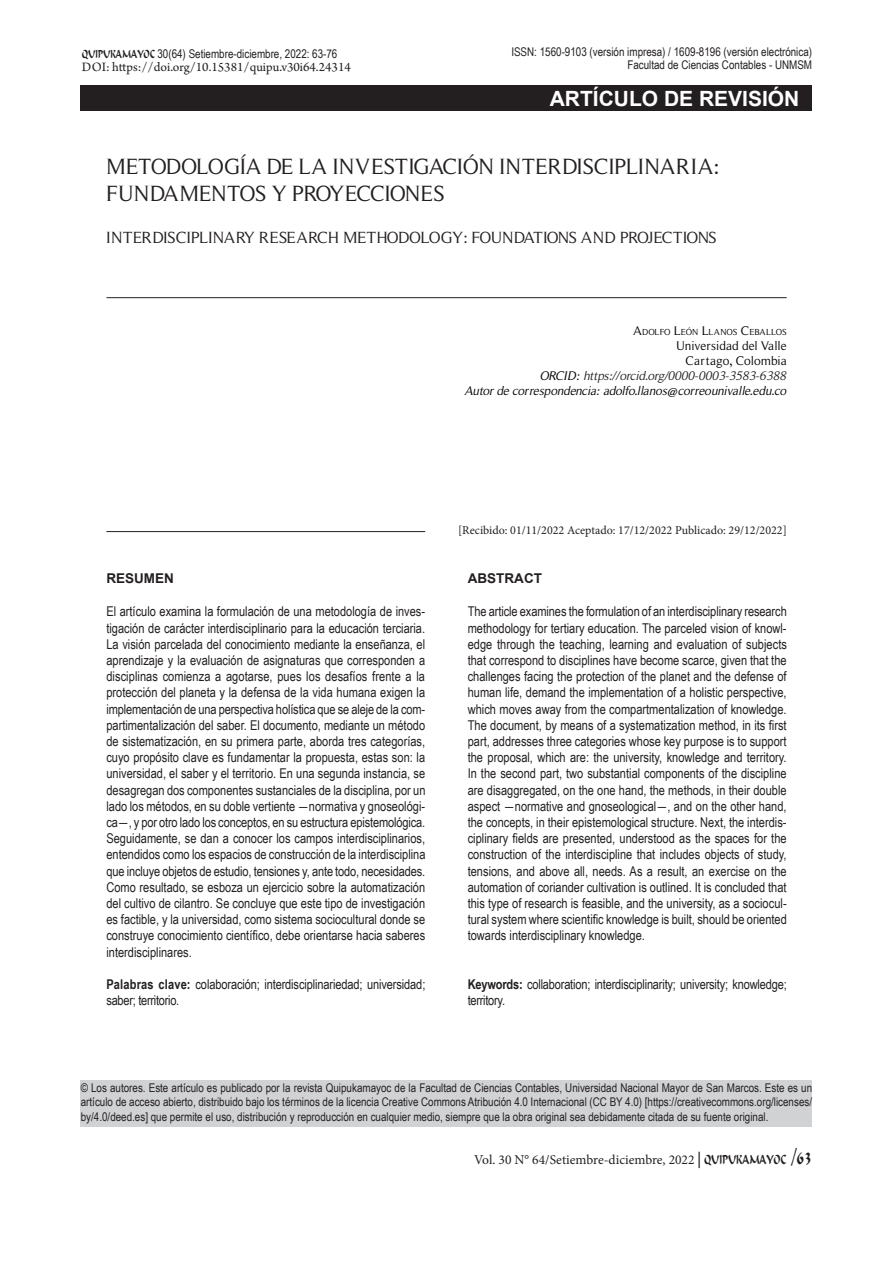
<style>
.page{position:relative;width:893px;height:1263px;background:#fff}
.page>*{position:absolute;margin:0;border:0;box-sizing:border-box;transform-origin:0 0}
.t1{font:22.5px/27px "Roman Serif";letter-spacing:-.02em;color:#231f20}
.t2{font:700 21px "Arial";color:#fff}
.t3{font:16.5px "Roman Serif";letter-spacing:-.02em;color:#231f20}
.t4{font:13.5px/16.2px "Arial Narrow";letter-spacing:-.01em;color:#231f20;text-align:justify}
.t5{font:13.5px "Minion Pro";color:#231f20}
.t6{font:13.5px "Arno Pro";color:#231f20}
.t7{font:700 13.5px "Arial";color:#231f20}
.t8{font:italic 12.75px/15px "Roman Serif";color:#000;text-align:right}
.t9{font:12px/14.4px "Arial Narrow";color:#231f20;text-align:right}
.t10{font:12px "Minion Pro";color:#231f20}
.t11{font:8.85px "Roman Serif";color:#000}
.s1{font-family:"Calligrapher";font-weight:100}
.s2{font-size:12.75px}
.s3{font-style:normal}
.s4{color:#231f20}
.s5{font-weight:700}
.s6{font-family:"Monotype Corsiva"}
.s7{font-family:"Calligrapher";font-weight:100;font-size:21px}
</style>
<div class="page">
<div style="left:81px;top:85px;width:731px;height:26px;background:#231f20"></div>
<div style="left:81px;top:1080px;width:731px;height:47px;background:#d1d2d4"></div>
<hr style="left:107px;top:297px;width:680px;height:1px;background:#231f20">
<hr style="left:106px;top:531px;width:319px;height:1px;background:#231f20">
<p class="t9" style="left:82px;top:46px;width:257px"><span class="s1">Q</span><span class="s1">UIPUKAMAYOC</span> 30(64) Setiembre-diciembre, 2022: 63-76</p>
<p class="t6" style="left:82px;top:60px;width:270px">DOI: https://doi.org/10.15381/quipu.v30i64.24314</p>
<p class="t9" style="left:511px;top:44px;width:302px;line-height:13.5px">ISSN: 1560-9103 (versión impresa) / 1609-8196 (versión electrónica)<br>Facultad de Ciencias Contables - UNMSM</p>
<h2 class="t2" style="left:550px;top:84px;width:251px">ARTÍCULO DE REVISIÓN</h2>
<h1 class="t1" style="left:106px;top:153px;width:615px">METODOLOGÍA DE LA INVESTIGACIÓN INTERDISCIPLINARIA:<br>FUNDAMENTOS Y PROYECCIONES</h1>
<p class="t3" style="left:106px;top:228px;width:612px">INTERDISCIPLINARY RESEARCH METHODOLOGY: FOUNDATIONS AND PROJECTIONS</p>
<p class="t11" style="left:633px;top:327px;width:155px"><span class="s2">A</span>DOLFO <span class="s2">L</span>EÓN <span class="s2">L</span>LANOS <span class="s2">C</span>EBALLOS</p>
<p class="t8" style="left:464px;top:338px;width:324px"><span class="s3">Universidad del Valle<br>Cartago, Colombia<br></span>ORCID: <span class="s4">https://orcid.org/0000-0003-3583-6388<br></span>Autor de correspondencia: adolfo.llanos@correounivalle.edu.co</p>
<p class="t7" style="left:106px;top:569px;width:69px">RESUMEN</p>
<p class="t4" style="left:106px;top:603px;width:321px">El artículo examina la formulación de una metodología de inves&shy;tigación de carácter interdisciplinario para la educación terciaria.<br>La visión parcelada del conocimiento mediante la enseñanza, el aprendizaje y la evaluación de asignaturas que corresponden a disciplinas comienza a agotarse, pues los desafíos frente a la protección del planeta y la defensa de la vida humana exigen la implementación de una perspectiva holística que se aleje de la com&shy;partimentalización del saber. El documento, mediante un método de sistematización, en su primera parte, aborda tres categorías, cuyo propósito clave es fundamentar la propuesta, estas son: la universidad, el saber y el territorio. En una segunda instancia, se desagregan dos componentes sustanciales de la disciplina, por un lado los métodos, en su doble vertiente ―normativa y gnoseológi&shy;ca―, y por otro lado los conceptos, en su estructura epistemológica.<br>Seguidamente, se dan a conocer los campos interdisciplinarios, entendidos como los espacios de construcción de la interdisciplina que incluye objetos de estudio, tensiones y, ante todo, necesidades.<br>Como resultado, se esboza un ejercicio sobre la automatización del cultivo de cilantro. Se concluye que este tipo de investigación es factible, y la universidad, como sistema sociocultural donde se construye conocimiento científico, debe orientarse hacia saberes interdisciplinares.</p>
<p class="t4" style="left:106px;top:976px;width:320px"><span class="s5">Palabras clave:</span> colaboración; interdisciplinariedad; universidad; saber; territorio.</p>
<p class="t10" style="left:458px;top:522px;width:330px">[Recibido: 01/11/2022 Aceptado: 17/12/2022 Publicado: 29/12/2022]</p>
<p class="t7" style="left:468px;top:569px;width:76px">ABSTRACT</p>
<p class="t4" style="left:468px;top:603px;width:321px">The article examines the formulation of an interdisciplinary research methodology for tertiary education. The parceled vision of knowl&shy;edge through the teaching, learning and evaluation of subjects that correspond to disciplines have become scarce, given that the challenges facing the protection of the planet and the defense of human life, demand the implementation of a holistic perspective, which moves away from the compartmentalization of knowledge.<br>The document, by means of a systematization method, in its first part, addresses three categories whose key purpose is to support the proposal, which are: the university, knowledge and territory.<br>In the second part, two substantial components of the discipline are disaggregated, on the one hand, the methods, in their double aspect ―normative and gnoseological―, and on the other hand, the concepts, in their epistemological structure. Next, the interdis&shy;ciplinary fields are presented, understood as the spaces for the construction of the interdiscipline that includes objects of study, tensions, and above all, needs. As a result, an exercise on the automation of coriander cultivation is outlined. It is concluded that this type of research is feasible, and the university, as a sociocul&shy;tural system where scientific knowledge is built, should be oriented towards interdisciplinary knowledge.</p>
<p class="t4" style="left:468px;top:976px;width:320px"><span class="s5">Keywords:</span> collaboration; interdisciplinarity; university; knowledge; territory.</p>
<p class="t9" style="left:81px;top:1080px;width:733px;text-align:justify">© Los autores. Este artículo es publicado por la revista Quipukamayoc de la Facultad de Ciencias Contables, Universidad Nacional Mayor de San Marcos. Este es un artículo de acceso abierto, distribuido bajo los términos de la licencia Creative Commons Atribución 4.0 Internacional (CC BY 4.0) [https://creativecommons.org/licenses/ by/4.0/deed.es] que permite el uso, distribución y reproducción en cualquier medio, siempre que la obra original sea debidamente citada de su fuente original.</p>
<p class="t5" style="left:474px;top:1151px;width:340px">Vol. 30 N° 64/Setiembre-diciembre, 2022<span class="s6">│</span><span class="s1">Q</span><span class="s1">UIPUKAMAYOC</span> <span class="s7">/63</span></p>
</div>
